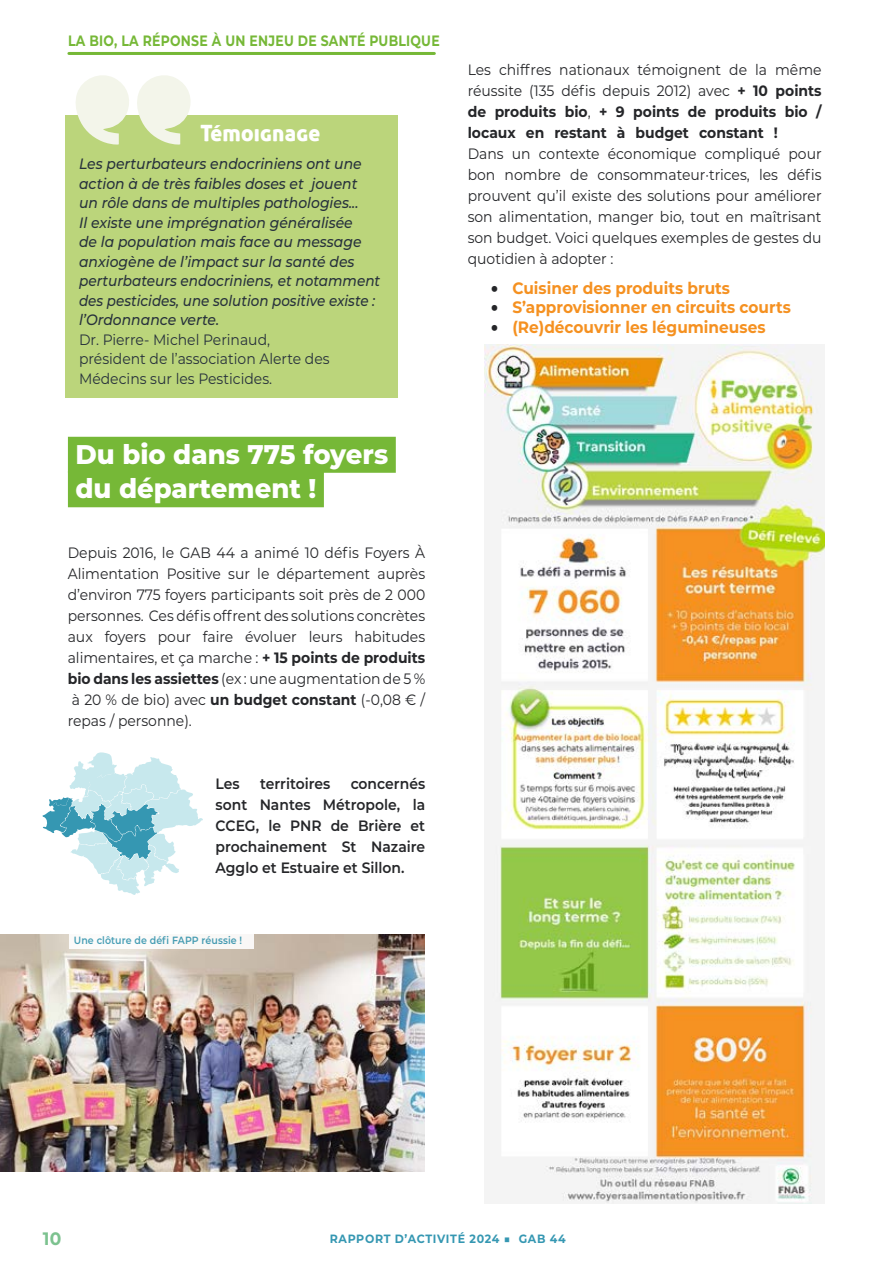
<style>
.page{position:relative;width:893px;height:1263px;background:#fff}
.page>*{position:absolute;margin:0;border:0;box-sizing:border-box;transform-origin:0 0}
.t1{font:800 27px/34.5px "Montserrat";color:#fff;scale:.96 1}
.t2{font:22.5px "Aller Display";letter-spacing:.01em;color:#fff}
.t3{font:700 18px "Montserrat Alternates";color:#7cc28f;scale:.95 1}
.t4{font:700 16.5px "Montserrat";color:#f59121;scale:.93 1}
.t5{font:15px/21px "Montserrat";color:#252629;text-align:justify;scale:.93 1}
.t6{font:italic 500 15px/19.5px "Montserrat";color:#27313c;scale:.93 1}
.t7{font:700 15px/21px "Montserrat";color:#252629;text-align:justify;scale:.93 1}
.t8{font:600 15px/21px "Montserrat";color:#252629;text-align:justify;scale:.93 1}
.t9{font:15px/19.5px "Montserrat";color:#27313c;scale:.93 1}
.t10{font:700 15px "Montserrat";letter-spacing:.02em;color:#76b837;scale:.83 1}
.t11{font:700 12px "Montserrat";letter-spacing:.06em;color:#3597b2;scale:.92 1}
.t12{font:600 10.5px "Montserrat";letter-spacing:.01em;color:#3597b2;scale:.9 1}
.s1{font-weight:700}
.s2{font-weight:400}
.s3{font-weight:900;font-size:18px;color:#252629}
</style>
<div class="page">
<div style="left:66px;top:116px;width:332px;height:282px;background:#bbd57b"></div>
<svg style="left:74px;top:75px;width:120px;height:70px"></svg>
<div style="left:68px;top:437px;width:328px;height:36px;background:#76b837"></div>
<div style="left:68px;top:471px;width:256px;height:36px;background:#76b837"></div>
<img style="left:0;top:934px;width:425px;height:238px">
<svg style="left:42px;top:752px;width:161px;height:143px"></svg>
<img style="left:484px;top:345px;width:341px;height:858px">
<div style="left:70px;top:929px;width:184px;height:20px;background:#fff"></div>
<hr style="left:69px;top:52px;width:365px;height:3px;background:#76b837">
<p class="t10" style="left:68px;top:30px;width:449px">LA BIO, LA RÉPONSE À UN ENJEU DE SANTÉ PUBLIQUE</p>
<h2 class="t2" style="left:201px;top:119px;width:121px">Témoignage</h2>
<p class="t6" style="left:79px;top:154px;width:325px">Les perturbateurs endocriniens ont une action à de très faibles doses et jouent<br>un rôle dans de multiples pathologies...<br>Il existe une imprégnation généralisée<br>de la population mais face au message anxiogène de l’impact sur la santé des perturbateurs endocriniens, et notamment des pesticides, une solution positive existe : l’Ordonnance verte.</p>
<p class="t9" style="left:79px;top:329px;width:271px">Dr. Pierre- Michel Perinaud, président de l’association Alerte des<br>Médecins sur les Pesticides.</p>
<h1 class="t1" style="left:75px;top:435px;width:327px">Du bio dans 775 foyers du département !</h1>
<p class="t5" style="left:68px;top:542px;width:386px">Depuis 2016, le GAB 44 a animé 10 défis Foyers À Alimentation Positive sur le département auprès d’environ 775 foyers participants soit près de 2 000 personnes. Ces défis offrent des solutions concrètes aux foyers pour faire évoluer leurs habitudes alimentaires, et ça marche : <span class="s1">+ 15 points de produits bio dans les assiettes</span> (ex : une augmentation de 5 % à 20 % de bio) avec <span class="s1">un budget constant</span> (-0,08 € / repas / personne).</p>
<p class="t8" style="left:216px;top:773px;width:27px">Les</p>
<p class="t8" style="left:260px;top:773px;width:77px">territoires</p>
<p class="t8" style="left:216px;top:773px;width:227px;text-indent:135px">concernés sont Nantes Métropole, la CCEG, le PNR de Brière et prochainement St Nazaire Agglo et Estuaire et Sillon.</p>
<p class="t12" style="left:74px;top:933px;width:189px">Une clôture de défi FAPP réussie !</p>
<p class="t7" style="left:468px;top:58px;width:382px"><span class="s2">Les chiffres nationaux témoignent de la même réussite (135 défis depuis 2012) avec</span> + 10 points de produits bio<span class="s2">,</span> + 9 points de produits bio / locaux en restant à budget constant !</p>
<p class="t5" style="left:468px;top:143px;width:382px">Dans un contexte économique compliqué pour bon nombre de consommateur·trices, les défis prouvent qu’il existe des solutions pour améliorer son alimentation, manger bio, tout en maîtrisant son budget. Voici quelques exemples de gestes du quotidien à adopter :</p>
<p class="t4" style="left:491px;top:276px;width:258px"><span class="s3">•</span> Cuisiner des produits bruts</p>
<p class="t4" style="left:491px;top:296px;width:324px"><span class="s3">•</span> S’approvisionner en circuits courts</p>
<p class="t4" style="left:491px;top:315px;width:296px"><span class="s3">•</span> (Re)découvrir les légumineuses</p>
<p class="t3" style="left:43px;top:1225px;width:21px">10</p>
<p class="t11" style="left:330px;top:1230px;width:258px">RAPPORT D’ACTIVITÉ 2024 ■ GAB 44</p>
</div>
